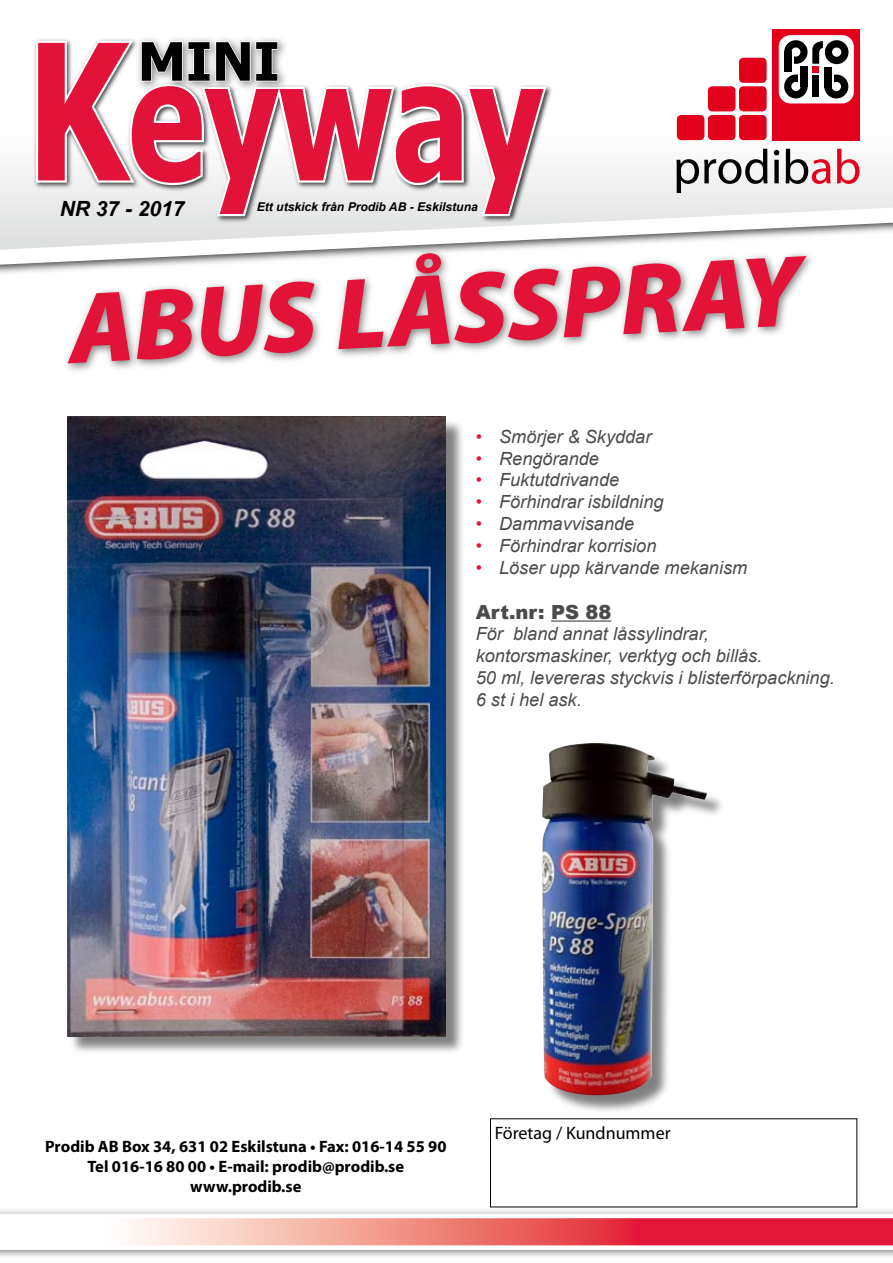
<style>
.page{position:relative;width:893px;height:1263px;background:#fff}
.page>*{position:absolute;margin:0;border:0;box-sizing:border-box;transform-origin:0 0}
.t1{font:700 166.65px "Tahoma";color:#e31238;scale:.77 1}
.t2{font:italic 900 101.55px "Myriad Pro";color:#e31238}
.t3{font:700 52.95px "Tahoma";color:#000}
.t4{font:italic 700 21px "Arial";color:#000}
.t5{font:900 19.5px "Arial";color:#4b4b4d}
.t6{font:italic 18.15px/21.8px "Arial";color:#4b4b4d}
.t7{font:18px "Myriad Pro";color:#000}
.t8{font:700 16.5px/19.8px "Myriad Pro";color:#000;text-align:center}
.t9{font:italic 700 12.15px "Arial";color:#000}
.s1{font-size:189.15px}
.s2{font-style:normal;color:#e31238}
</style>
<div class="page">
<svg style="left:0;top:29px;width:893px;height:235px"></svg>
<div style="left:33px;top:38px;width:520px;height:185px;background:#000;opacity:.75"></div>
<div style="left:133px;top:34px;width:157px;height:60px;background:#fefefe"></div>
<svg style="left:34px;top:38px;width:515px;height:180px"></svg>
<div style="left:773px;top:29px;width:87px;height:111px;background:#e2001a"></div>
<div style="left:779px;top:35px;width:75px;height:68px;background:#fff;border-radius:12px"></div>
<div style="left:812px;top:75px;width:7px;height:21px;background:#000"></div>
<div style="left:812px;top:67px;width:7px;height:6px;background:#e2001a"></div>
<div style="left:825px;top:40px;width:23px;height:24px;background:#000;border-radius:50%"></div>
<div style="left:832px;top:48px;width:9px;height:9px;background:#fff;border-radius:50%"></div>
<div style="left:784px;top:74px;width:24px;height:24px;background:#000;border-radius:50%"></div>
<div style="left:791px;top:82px;width:9px;height:9px;background:#fff;border-radius:50%"></div>
<svg style="left:798px;top:74px;width:2px;height:10px"></svg>
<div style="left:800px;top:66px;width:7px;height:21px;background:#000"></div>
<div style="left:784px;top:40px;width:24px;height:24px;background:#000;border-radius:50%"></div>
<div style="left:791px;top:47px;width:9px;height:10px;background:#fff;border-radius:50%"></div>
<svg style="left:791px;top:52px;width:3px;height:13px"></svg>
<div style="left:784px;top:51px;width:7px;height:21px;background:#000"></div>
<div style="left:824px;top:75px;width:24px;height:23px;background:#000;border-radius:50%"></div>
<div style="left:832px;top:82px;width:9px;height:9px;background:#fff;border-radius:50%"></div>
<svg style="left:832px;top:75px;width:2px;height:9px"></svg>
<div style="left:824px;top:67px;width:8px;height:20px;background:#000"></div>
<svg style="left:812px;top:41px;width:11px;height:23px"></svg>
<div style="left:739px;top:115px;width:28px;height:25px;background:#e2001a;border-radius:4px"></div>
<div style="left:739px;top:86px;width:28px;height:25px;background:#e2001a;border-radius:4px"></div>
<div style="left:739px;top:58px;width:28px;height:25px;background:#e2001a;border-radius:4px"></div>
<div style="left:708px;top:115px;width:27px;height:25px;background:#e2001a;border-radius:4px"></div>
<div style="left:708px;top:86px;width:27px;height:25px;background:#e2001a;border-radius:4px"></div>
<div style="left:677px;top:115px;width:27px;height:25px;background:#e2001a;border-radius:4px"></div>
<svg style="left:676px;top:149px;width:91px;height:44px"></svg>
<svg style="left:774px;top:150px;width:5px;height:33px"></svg>
<svg style="left:786px;top:149px;width:45px;height:35px"></svg>
<svg style="left:837px;top:149px;width:22px;height:35px"></svg>
<div style="left:0;top:1207px;width:893px;height:54px;background:#000;opacity:.5"></div>
<svg style="left:0;top:1214px;width:893px;height:36px"></svg>
<hr style="left:551px;top:620px;width:60px;height:2px;background:#4b4b4d">
<div style="left:69px;top:418px;width:397px;height:638px;background:#000;opacity:.5"></div>
<img style="left:67px;top:417px;width:379px;height:619px">
<div style="left:543px;top:744px;width:184px;height:371px;background:#000;opacity:.5"></div>
<img style="left:542px;top:743px;width:165px;height:353px">
<div style="left:62px;top:246px;width:754px;height:129px;background:#000;opacity:.5"></div>
<h3 class="t3" style="left:138px;top:24px;width:144px">MINI</h3>
<h1 class="t1" style="left:27px;top:3px;width:672px"><span class="s1">K</span>eyway</h1>
<p class="t4" style="left:60px;top:194px;width:126px">NR 37 - 2017</p>
<p class="t9" style="left:257px;top:199px;width:223px">Ett utskick från Prodib AB - Eskilstuna</p>
<h2 class="t2" style="left:65px;top:262px;width:735px;rotate:-3deg">ABUS LÅSSPRAY</h2>
<p class="t6" style="left:476px;top:426px;width:177px"><span class="s2">•</span> Smörjer &amp; Skyddar</p>
<p class="t6" style="left:476px;top:448px;width:125px"><span class="s2">•</span> Rengörande</p>
<p class="t6" style="left:476px;top:469px;width:145px"><span class="s2">•</span> Fuktutdrivande</p>
<p class="t6" style="left:476px;top:491px;width:189px"><span class="s2">•</span> Förhindrar isbildning</p>
<p class="t6" style="left:476px;top:513px;width:160px"><span class="s2">•</span> Dammavvisande</p>
<p class="t6" style="left:476px;top:535px;width:182px"><span class="s2">•</span> Förhindrar korrision</p>
<p class="t6" style="left:476px;top:556px;width:273px"><span class="s2">•</span> Löser upp kärvande mekanism</p>
<p class="t5" style="left:476px;top:597px;width:137px">Art.nr: PS 88</p>
<p class="t6" style="left:476px;top:623px;width:360px">För bland annat låssylindrar, kontorsmaskiner, verktyg och billås.<br>50 ml, levereras styckvis i blisterförpackning.<br>6 st i hel ask.</p>
<p class="t8" style="left:45px;top:1136px;width:403px">Prodib AB Box 34, 631 02 Eskilstuna • Fax: 016-14 55 90<br>Tel 016-16 80 00 • E-mail: prodib@prodib.se www.prodib.se</p>
<p class="t7" style="left:495px;top:1121px;width:177px">Företag / Kundnummer</p>
</div>
